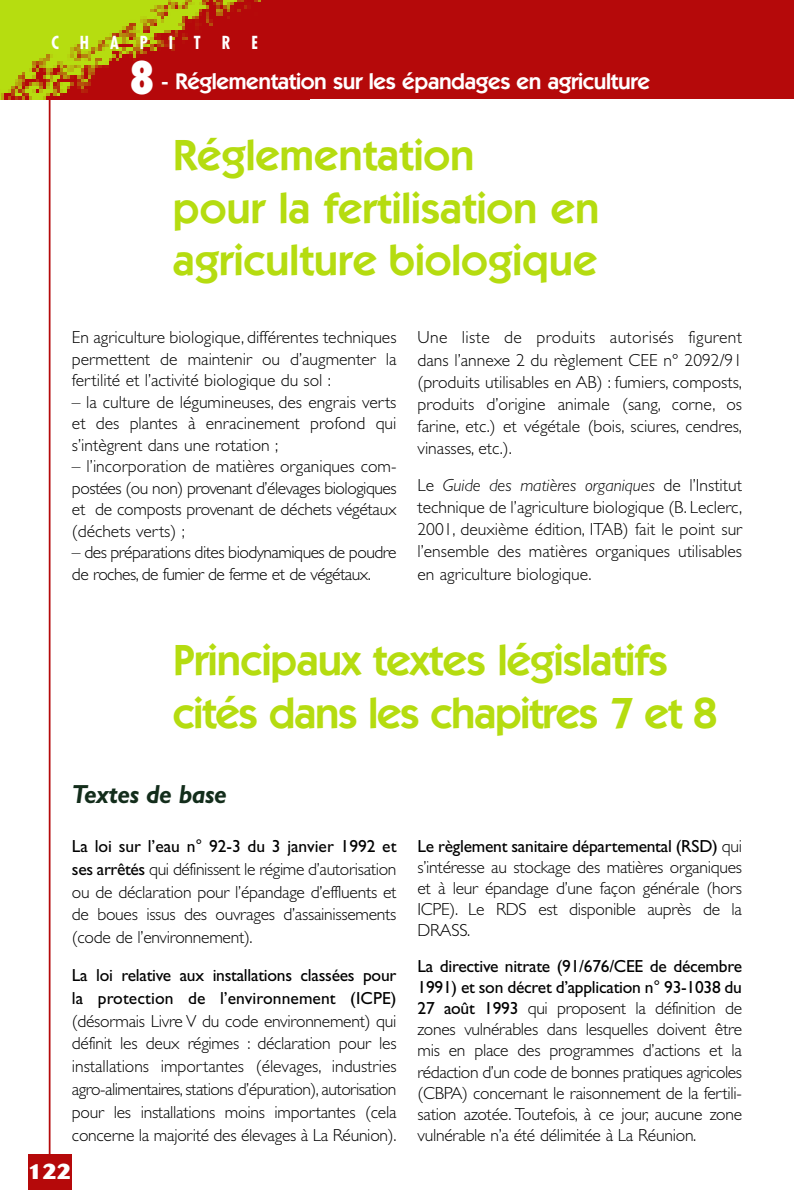
<style>
.page{position:relative;width:795px;height:1190px;background:#fff}
.page>*{position:absolute;margin:0;border:0;box-sizing:border-box;transform-origin:0 0}
.t1{font:600 43.75px/52.5px "Itc Kabel";color:#b5dc10}
.t2{font:800 condensed 43.75px "Futura";color:#fff;scale:.95 1}
.t3{font:italic 700 26.25px "Gill Sans";letter-spacing:-.015em;color:#132d1b;scale:.95 1}
.t4{font:600 22.75px "Itc Kabel";letter-spacing:-.015em;color:#fff}
.t5{font:800 21px "Cosmos";color:#fff}
.t6{font:300 17.5px/21px "Gill Sans";letter-spacing:-.015em;color:#000;text-align:justify}
.t7{font:17.5px/22.8px "Gill Sans";letter-spacing:-.015em;color:#000}
.t8{font:700 condensed 17.5px "Futura";letter-spacing:1.26em;color:#fff;scale:.95 1}
.s1{font-style:italic}
.s2{font-weight:400}
</style>
<div class="page">
<hr style="left:49px;top:65px;width:1px;height:1125px;background:#b5090a">
<div style="left:28px;top:1155px;width:43px;height:35px;background:#b5090a"></div>
<div style="left:0;top:0;width:793px;height:99px;background:#b5090a"></div>
<img style="left:0;top:0;width:261px;height:99px">
<p class="t8" style="left:51px;top:35px;width:219px">CHAPITRE</p>
<h3 class="t4" style="left:161px;top:73px;width:490px">- Réglementation sur les épandages en agriculture</h3>
<h1 class="t2" style="left:130px;top:59px;width:28px">8</h1>
<h1 class="t1" style="left:173px;top:133px;width:428px">Réglementation<br>pour la fertilisation en agriculture biologique</h1>
<p class="t6" style="left:72px;top:329px;width:326px;line-height:21.5px">En agriculture biologique, différentes techniques permettent de maintenir ou d’augmenter la fertilité et l’activité biologique du sol :</p>
<p class="t6" style="left:72px;top:393px;width:326px;line-height:21.5px">– la culture de légumineuses, des engrais verts et des plantes à enracinement profond qui s’intègrent dans une rotation ;</p>
<p class="t6" style="left:72px;top:458px;width:326px;line-height:21.5px">– l’incorporation de matières organiques com&shy;postées (ou non) provenant d’élevages biologiques et de composts provenant de déchets végétaux (déchets verts) ;</p>
<p class="t6" style="left:72px;top:543px;width:326px;line-height:21.5px">– des préparations dites biodynamiques de poudre de roches, de fumier de ferme et de végétaux.</p>
<p class="t6" style="left:417px;top:328px;width:326px;line-height:22.1px">Une liste de produits autorisés figurent dans l’annexe 2 du règlement CEE n° 2092/91 (produits utilisables en AB) : fumiers, composts, produits d’origine animale (sang, corne, os farine, etc.) et végétale (bois, sciures, cendres, vinasses, etc.).</p>
<p class="t6" style="left:417px;top:476px;width:326px;line-height:22.1px">Le <span class="s1">Guide des matières organiques</span> de l’Institut technique de l’agriculture biologique (B. Leclerc, 2001, deuxième édition, ITAB) fait le point sur l’ensemble des matières organiques utilisables en agriculture biologique.</p>
<h1 class="t1" style="left:173px;top:638px;width:546px">Principaux textes législatifs cités dans les chapitres 7 et 8</h1>
<h2 class="t3" style="left:72px;top:785px;width:164px">Textes de base</h2>
<p class="t6" style="left:72px;top:837px;width:326px;line-height:22.8px"><span class="s2">La loi sur l’eau n° 92-3 du 3 janvier 1992 et ses arrêtés</span> qui définissent le régime d’autorisation ou de déclaration pour l’épandage d’effluents et de boues issus des ouvrages d’assainissements (code de l’environnement).</p>
<p class="t7" style="left:72px;top:966px;width:326px">La loi relative aux installations classées pour la protection de l’environnement (ICPE)</p>
<p class="t6" style="left:72px;top:1011px;width:326px;line-height:22.8px">(désormais Livre V du code environnement) qui définit les deux régimes : déclaration pour les installations importantes (élevages, industries agro-alimentaires, stations d’épuration), autorisation pour les installations moins importantes (cela concerne la majorité des élevages à La Réunion).</p>
<p class="t5" style="left:28px;top:1164px;width:45px">122</p>
<p class="t6" style="left:417px;top:837px;width:326px"><span class="s2">Le règlement sanitaire départemental (RSD)</span> qui s’intéresse au stockage des matières organiques et à leur épandage d’une façon générale (hors ICPE). Le RDS est disponible auprès de la DRASS.</p>
<p class="t6" style="left:417px;top:958px;width:326px"><span class="s2">La directive nitrate (91/676/CEE de décembre 1991) et son décret d’application n° 93-1038 du 27 août 1993</span> qui proposent la définition de zones vulnérables dans lesquelles doivent être mis en place des programmes d’actions et la rédaction d’un code de bonnes pratiques agricoles (CBPA) concernant le raisonnement de la fertili&shy;sation azotée. Toutefois, à ce jour, aucune zone vulnérable n’a été délimitée à La Réunion.</p>
</div>
